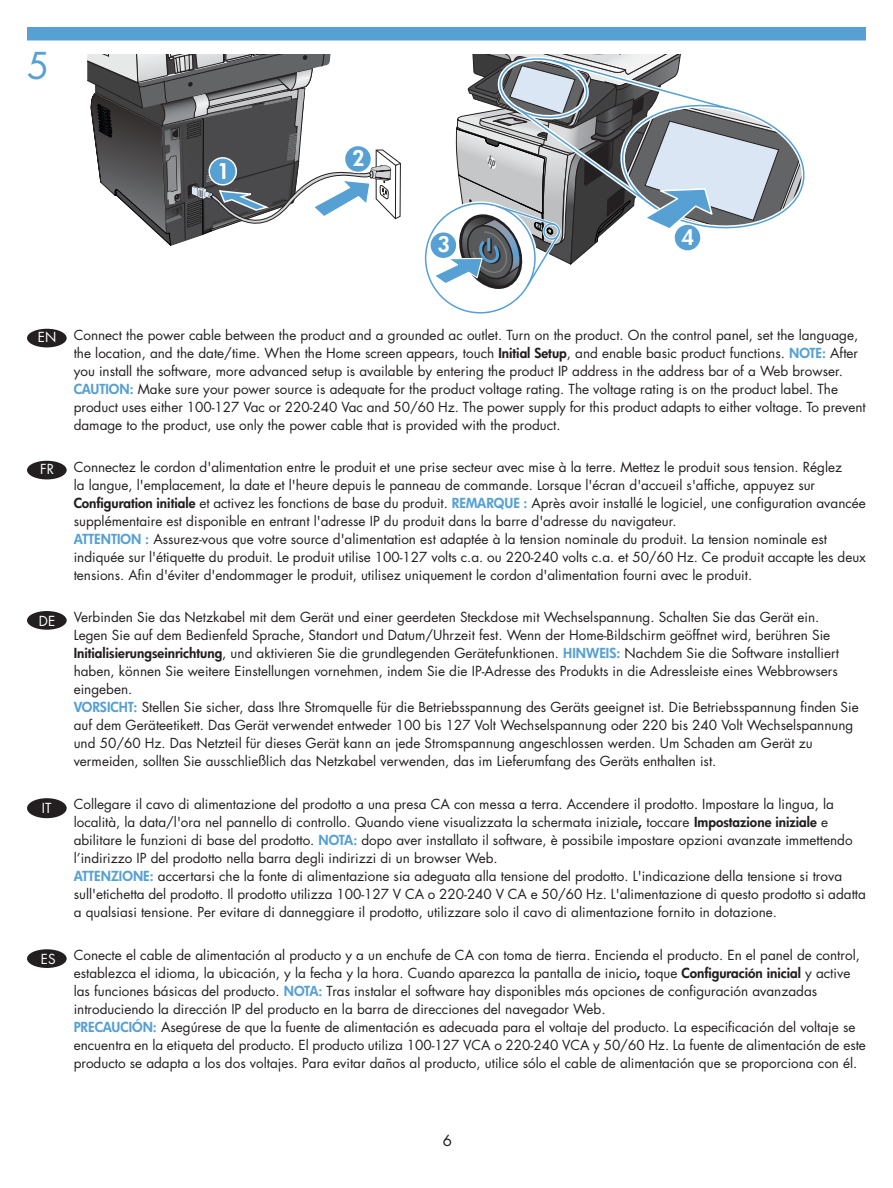
<style>
.page{position:relative;width:893px;height:1188px;background:#fff}
.page>*{position:absolute;margin:0;border:0;box-sizing:border-box;transform-origin:0 0}
.t1{font:36px "Futura";color:#56a0d4}
.t2{font:800 21px "Futura";color:#fff}
.t3{font:15px "Futura";color:#231f20}
.t4{font:13.5px/18px "Futura";color:#231f20}
.t5{font:13.5px "Futura";color:#fff}
.s1{font-weight:800}
.s2{font-weight:800;color:#56a0d4}
</style>
<div class="page">
<div style="left:27px;top:27px;width:838px;height:13px;background:#56a0d4"></div>
<div style="left:27px;top:329px;width:40px;height:18px;background:#231f20;border-radius:50%"></div>
<div style="left:27px;top:461px;width:40px;height:18px;background:#231f20;border-radius:50%"></div>
<div style="left:27px;top:611px;width:40px;height:19px;background:#231f20;border-radius:50%"></div>
<div style="left:27px;top:798px;width:40px;height:20px;background:#231f20;border-radius:50%"></div>
<div style="left:27px;top:949px;width:40px;height:19px;background:#231f20;border-radius:50%"></div>
<svg style="left:87px;top:54px;width:314px;height:193px"></svg>
<svg style="left:428px;top:54px;width:377px;height:236px"></svg>
<h1 class="t1" style="left:27px;top:43px;width:24px">5</h1>
<h2 class="t2" style="left:217px;top:157px;width:14px">1</h2>
<h2 class="t2" style="left:352px;top:145px;width:14px">2</h2>
<h2 class="t2" style="left:437px;top:231px;width:14px">3</h2>
<h2 class="t2" style="left:681px;top:223px;width:14px">4</h2>
<p class="t5" style="left:38px;top:329px;width:20px">EN</p>
<p class="t4" style="left:74px;top:326px;width:793px">Connect the power cable between the product and a grounded ac outlet. Turn on the product. On the control panel, set the language, the location, and the date/time. When the Home screen appears, touch <span class="s1">Initial Setup</span>, and enable basic product functions. <span class="s2">NOTE:</span> After you install the software, more advanced setup is available by entering the product IP address in the address bar of a Web browser.<br><span class="s2">CAUTION:</span> Make sure your power source is adequate for the product voltage rating. The voltage rating is on the product label. The product uses either 100-127 Vac or 220-240 Vac and 50/60 Hz. The power supply for this product adapts to either voltage. To prevent damage to the product, use only the power cable that is provided with the product.</p>
<p class="t5" style="left:40px;top:461px;width:15px">FR</p>
<p class="t4" style="left:74px;top:458px;width:793px">Connectez le cordon d'alimentation entre le produit et une prise secteur avec mise à la terre. Mettez le produit sous tension. Réglez<br>la langue, l'emplacement, la date et l'heure depuis le panneau de commande. Lorsque l'écran d'accueil s'affiche, appuyez sur <span class="s1">Configuration initiale</span> et activez les fonctions de base du produit. <span class="s2">REMARQUE :</span> Après avoir installé le logiciel, une configuration avancée supplémentaire est disponible en entrant l'adresse IP du produit dans la barre d'adresse du navigateur.<br><span class="s2">ATTENTION :</span> Assurez-vous que votre source d'alimentation est adaptée à la tension nominale du produit. La tension nominale est indiquée sur l'étiquette du produit. Le produit utilise 100-127 volts c.a. ou 220-240 volts c.a. et 50/60 Hz. Ce produit accapte les deux tensions. Afin d'éviter d'endommager le produit, utilisez uniquement le cordon d'alimentation fourni avec le produit.</p>
<p class="t5" style="left:39px;top:612px;width:18px">DE</p>
<p class="t4" style="left:74px;top:608px;width:786px">Verbinden Sie das Netzkabel mit dem Gerät und einer geerdeten Steckdose mit Wechselspannung. Schalten Sie das Gerät ein.<br>Legen Sie auf dem Bedienfeld Sprache, Standort und Datum/Uhrzeit fest. Wenn der Home-Bildschirm geöffnet wird, berühren Sie <span class="s1">Initialisierungseinrichtung</span>, und aktivieren Sie die grundlegenden Gerätefunktionen. <span class="s2">HINWEIS:</span> Nachdem Sie die Software installiert haben, können Sie weitere Einstellungen vornehmen, indem Sie die IP-Adresse des Produkts in die Adressleiste eines Webbrowsers eingeben.<br><span class="s2">VORSICHT:</span> Stellen Sie sicher, dass Ihre Stromquelle für die Betriebsspannung des Geräts geeignet ist. Die Betriebsspannung finden Sie auf dem Geräteetikett. Das Gerät verwendet entweder 100 bis 127 Volt Wechselspannung oder 220 bis 240 Volt Wechselspannung und 50/60 Hz. Das Netzteil für dieses Gerät kann an jede Stromspannung angeschlossen werden. Um Schaden am Gerät zu vermeiden, sollten Sie ausschließlich das Netzkabel verwenden, das im Lieferumfang des Geräts enthalten ist.</p>
<p class="t5" style="left:42px;top:799px;width:11px">IT</p>
<p class="t4" style="left:74px;top:795px;width:793px">Collegare il cavo di alimentazione del prodotto a una presa CA con messa a terra. Accendere il prodotto. Impostare la lingua, la località, la data/l'ora nel pannello di controllo. Quando viene visualizzata la schermata iniziale<span class="s1">,</span> toccare <span class="s1">Impostazione iniziale</span> e abilitare le funzioni di base del prodotto. <span class="s2">NOTA:</span> dopo aver installato il software, è possibile impostare opzioni avanzate immettendo l’indirizzo IP del prodotto nella barra degli indirizzi di un browser Web.<br><span class="s2">ATTENZIONE:</span> accertarsi che la fonte di alimentazione sia adeguata alla tensione del prodotto. L'indicazione della tensione si trova sull'etichetta del prodotto. Il prodotto utilizza 100-127 V CA o 220-240 V CA e 50/60 Hz. L'alimentazione di questo prodotto si adatta a qualsiasi tensione. Per evitare di danneggiare il prodotto, utilizzare solo il cavo di alimentazione fornito in dotazione.</p>
<p class="t5" style="left:41px;top:950px;width:16px">ES</p>
<p class="t4" style="left:74px;top:947px;width:793px">Conecte el cable de alimentación al producto y a un enchufe de CA con toma de tierra. Encienda el producto. En el panel de control, establezca el idioma, la ubicación, y la fecha y la hora. Cuando aparezca la pantalla de inicio<span class="s1">,</span> toque <span class="s1">Configuración inicial</span> y active las funciones básicas del producto. <span class="s2">NOTA:</span> Tras instalar el software hay disponibles más opciones de configuración avanzadas introduciendo la dirección IP del producto en la barra de direcciones del navegador Web.<br><span class="s2">PRECAUCIÓN:</span> Asegúrese de que la fuente de alimentación es adecuada para el voltaje del producto. La especificación del voltaje se encuentra en la etiqueta del producto. El producto utiliza 100-127 VCA o 220-240 VCA y 50/60 Hz. La fuente de alimentación de este producto se adapta a los dos voltajes. Para evitar daños al producto, utilice sólo el cable de alimentación que se proporciona con él.</p>
<p class="t3" style="left:442px;top:1131px;width:11px">6</p>
</div>
